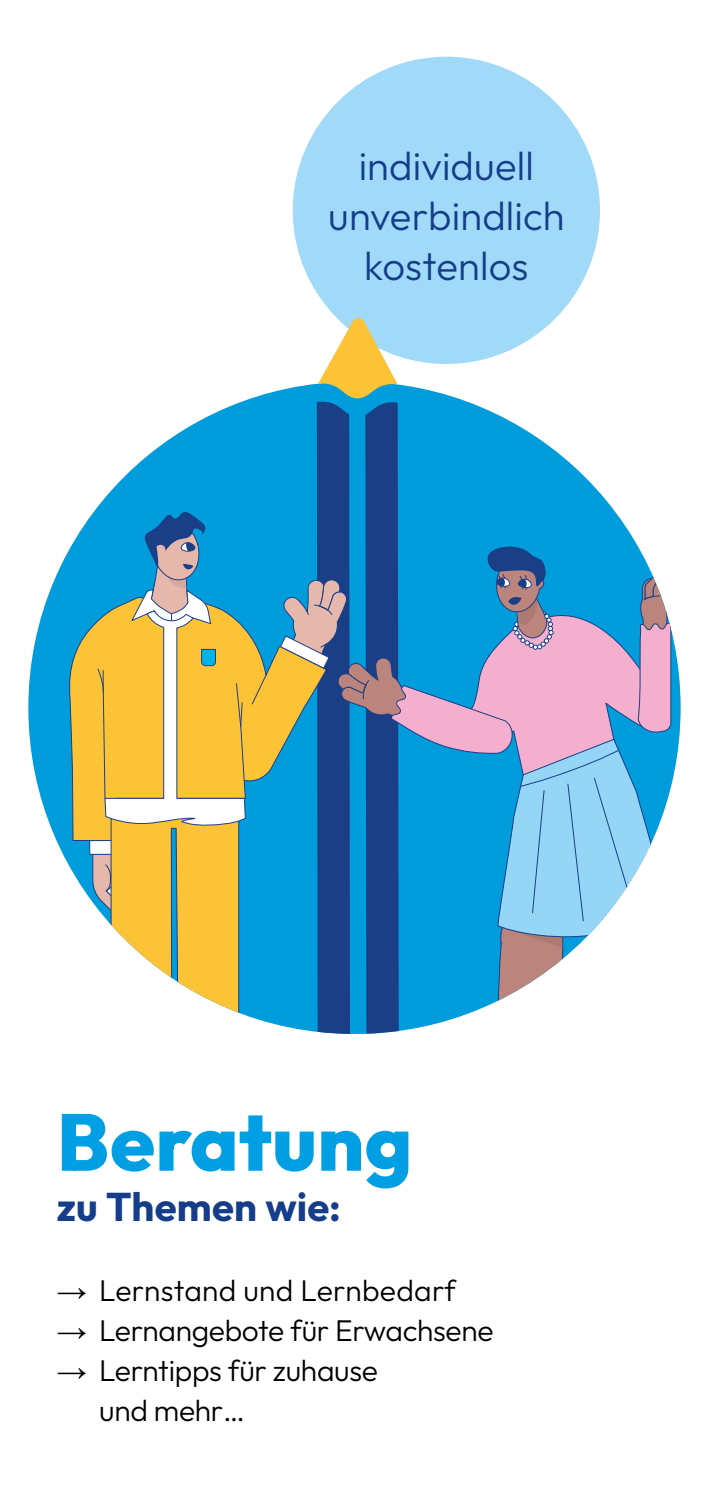
<style>
.page{position:relative;width:709px;height:1489px;background:#fff}
.page>*{position:absolute;margin:0;border:0;box-sizing:border-box;transform-origin:0 0}
.t1{font:800 80px "Outfit";letter-spacing:.005em;color:#009fe3}
.t2{font:300 40px/50px "Outfit";color:#153d8a;text-align:center}
.t3{font:700 40px "Outfit";letter-spacing:.005em;color:#153d8a}
.t4{font:300 30px/40px "Outfit";letter-spacing:-.01em;color:#000}
.t5{font:300 30px "Outfit";letter-spacing:.01em;color:#000}
.s1{font-family:"Arial";font-weight:900}
</style>
<div class="page">
<div style="left:293px;top:57px;width:307px;height:307px;background:#a1daf8;border-radius:50%"></div>
<div style="left:28px;top:381px;width:652px;height:652px;background:#009cdb;border-radius:50%"></div>
<svg style="left:69px;top:630px;width:210px;height:211px"></svg>
<svg style="left:89px;top:511px;width:178px;height:511px"></svg>
<svg style="left:279px;top:318px;width:393px;height:715px"></svg>
<h2 class="t2" style="left:328px;top:141px;width:238px">individuell unverbindlich kostenlos</h2>
<h1 class="t1" style="left:57px;top:1096px;width:357px">Beratung</h1>
<h2 class="t3" style="left:57px;top:1183px;width:286px">zu Themen wie:</h2>
<p class="t5" style="left:57px;top:1272px;width:401px"><span class="s1">→</span> Lernstand und Lernbedarf</p>
<p class="t4" style="left:57px;top:1309px;width:438px"><span class="s1">→</span> Lernangebote für Erwachsene</p>
<p class="t4" style="left:99px;top:1349px;width:280px;text-indent:-43px"><span class="s1">→</span> Lerntipps für zuhause und mehr…</p>
</div>
